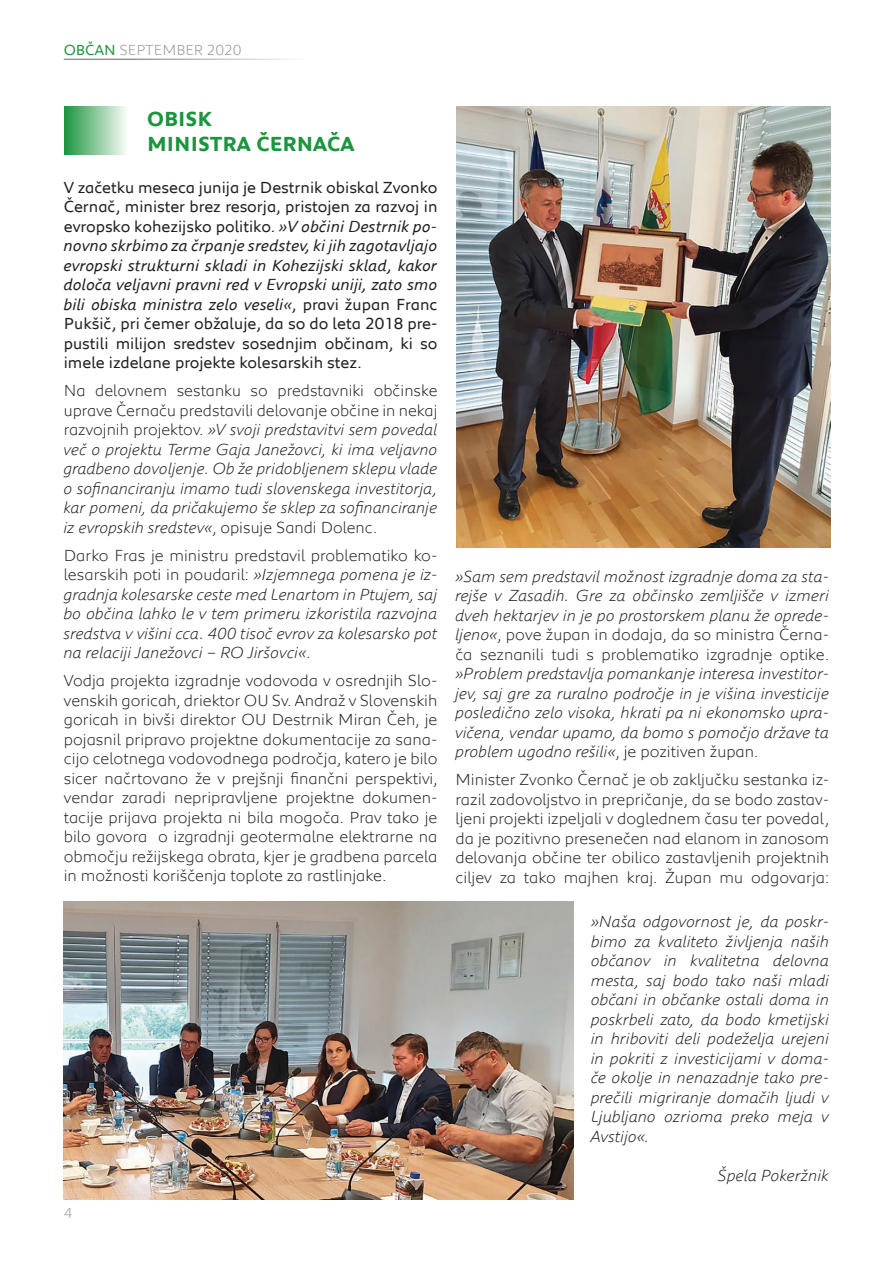
<style>
.page{position:relative;width:893px;height:1263px;background:#fff}
.page>*{position:absolute;margin:0;border:0;box-sizing:border-box;transform-origin:0 0}
.t1{font:700 21px/25.2px "Peugeot";color:#1b953e}
.t2{font:italic 300 16.5px/19.5px "Peugeot";color:#231f20;text-align:justify}
.t3{font:300 16.5px/19.5px "Peugeot";color:#231f20;text-align:justify}
.t4{font:16.5px/19.5px "Peugeot";color:#231f20;text-align:justify}
.t5{font:300 15px "Peugeot";color:#939598}
.s1{font-weight:400;color:#1b953e}
.s2{font-style:italic}
.s3{font-style:normal}
</style>
<div class="page">
<hr style="left:64px;top:59px;width:242px;height:1px;background:#939598">
<div style="left:64px;top:106px;width:64px;height:48px;background:linear-gradient(to right,#1b943e,#f7fbf8)"></div>
<img style="left:457px;top:106px;width:374px;height:441px">
<img style="left:64px;top:901px;width:510px;height:298px">
<p class="t5" style="left:64px;top:39px;width:179px"><span class="s1">OBČAN</span> SEPTEMBER 2020</p>
<p class="t1" style="left:147px;top:106px;width:209px">OBISK<br>MINISTRA ČERNAČA</p>
<p class="t4" style="left:64px;top:176px;width:375px">V začetku meseca junija je Destrnik obiskal Zvonko Černač, minister brez resorja, pristojen za razvoj in evropsko kohezijsko politiko. <span class="s2">»V občini Destrnik po&shy;novno skrbimo za črpanje sredstev, ki jih zagotavljajo evropski strukturni skladi in Kohezijski sklad, kakor določa veljavni pravni red v Evropski uniji, zato smo bili obiska ministra zelo veseli«</span>, pravi župan Franc Pukšič, pri čemer obžaluje, da so do leta 2018 pre&shy;pustili milijon sredstev sosednjim občinam, ki so imele izdelane projekte kolesarskih stez.</p>
<p class="t2" style="left:64px;top:380px;width:375px"><span class="s3">Na delovnem sestanku so predstavniki občinske uprave Černaču predstavili delovanje občine in nekaj razvojnih projektov.</span> »V svoji predstavitvi sem povedal več o projektu Terme Gaja Janežovci, ki ima veljavno gradbeno dovoljenje. Ob že pridobljenem sklepu vlade o sofinanciranju imamo tudi slovenskega investitorja, kar pomeni, da pričakujemo še sklep za sofinanciranje iz evropskih sredstev«<span class="s3">, opisuje Sandi Dolenc.</span></p>
<p class="t2" style="left:64px;top:544px;width:375px"><span class="s3">Darko Fras je ministru predstavil problematiko ko&shy;lesarskih poti in poudaril:</span> »Izjemnega pomena je iz&shy;gradnja kolesarske ceste med Lenartom in Ptujem, saj bo občina lahko le v tem primeru izkoristila razvojna sredstva v višini cca. 400 tisoč evrov za kolesarsko pot na relaciji Janežovci – RO Jiršovci«<span class="s3">.</span></p>
<p class="t3" style="left:64px;top:670px;width:375px">Vodja projekta izgradnje vodovoda v osrednjih Slo&shy;venskih goricah, driektor OU Sv. Andraž v Slovenskih goricah in bivši direktor OU Destrnik Miran Čeh, je pojasnil pripravo projektne dokumentacije za sana&shy;cijo celotnega vodovodnega področja, katero je bilo sicer načrtovano že v prejšnji finančni perspektivi, vendar zaradi nepripravljene projektne dokumen&shy;tacije prijava projekta ni bila mogoča. Prav tako je bilo govora o izgradnji geotermalne elektrarne na območju režijskega obrata, kjer je gradbena parcela in možnosti koriščenja toplote za rastlinjake.</p>
<p class="t5" style="left:64px;top:1202px;width:10px">4</p>
<p class="t2" style="left:455px;top:565px;width:375px">»Sam sem predstavil možnost izgradnje doma za sta&shy;rejše v Zasadih. Gre za občinsko zemljišče v izmeri dveh hektarjev in je po prostorskem planu že oprede&shy;ljeno«<span class="s3">, pove župan in dodaja, da so ministra Černa&shy;ča seznanili tudi s problematiko izgradnje optike.</span></p>
<p class="t2" style="left:455px;top:663px;width:375px">»Problem predstavlja pomankanje interesa investitor&shy;jev, saj gre za ruralno področje in je višina investicije posledično zelo visoka, hkrati pa ni ekonomsko upra&shy;vičena, vendar upamo, da bomo s pomočjo države ta problem ugodno rešili«<span class="s3">, je pozitiven župan.</span></p>
<p class="t3" style="left:455px;top:769px;width:375px">Minister Zvonko Černač je ob zaključku sestanka iz&shy;razil zadovoljstvo in prepričanje, da se bodo zastav&shy;ljeni projekti izpeljali v doglednem času ter povedal, da je pozitivno presenečen nad elanom in zanosom delovanja občine ter obilico zastavljenih projektnih ciljev za tako majhen kraj. Župan mu odgovarja:</p>
<p class="t2" style="left:591px;top:911px;width:240px">»Naša odgovornost je, da poskr&shy;bimo za kvaliteto življenja naših občanov in kvalitetna delovna mesta, saj bodo tako naši mladi občani in občanke ostali doma in poskrbeli zato, da bodo kmetijski in hriboviti deli podeželja urejeni in pokriti z investicijami v doma&shy;če okolje in nenazadnje tako pre&shy;prečili migriranje domačih ljudi v Ljubljano ozrioma preko meja v Avstijo«.</p>
<p class="t2" style="left:718px;top:1164px;width:113px">Špela Pokeržnik</p>
</div>
